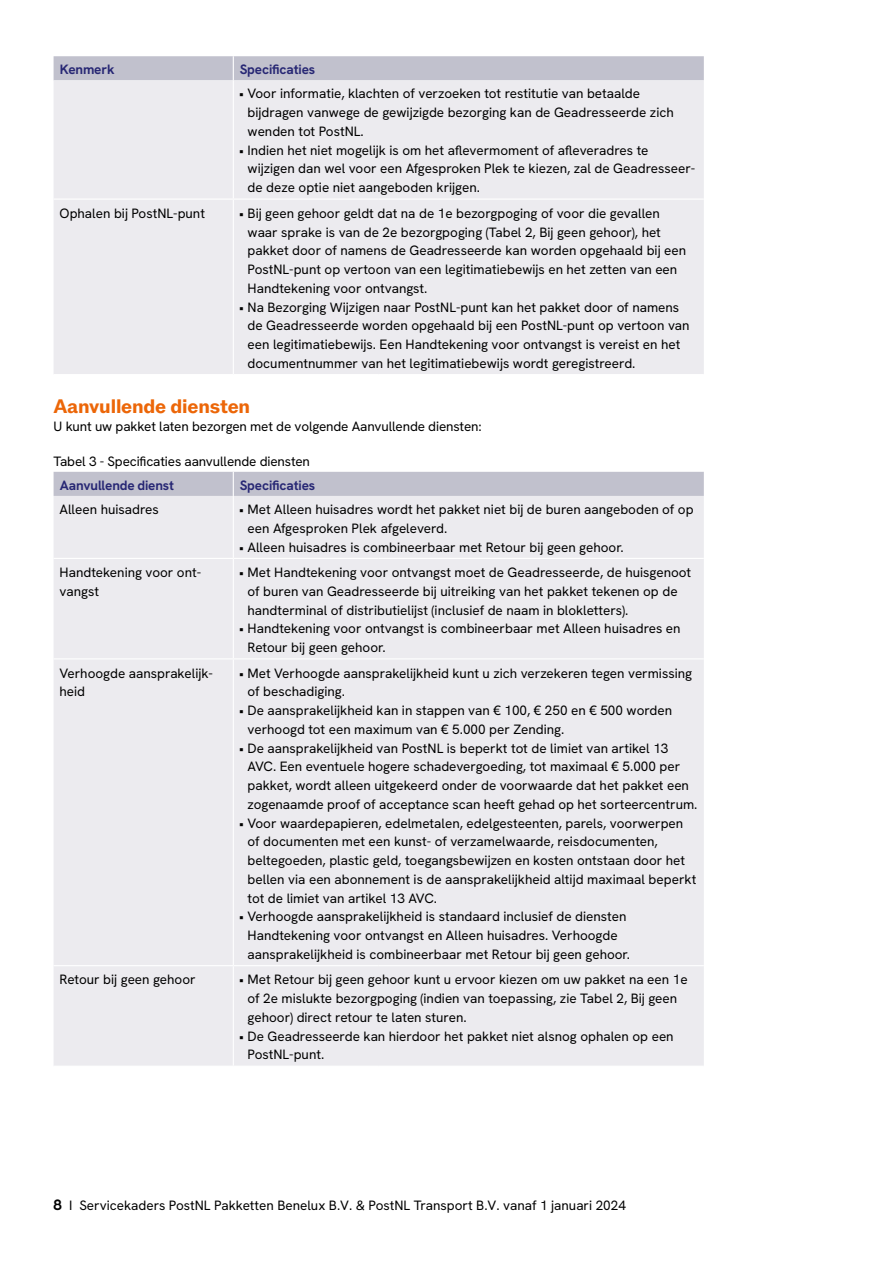
<style>
.page{position:relative;width:893px;height:1263px;background:#fff}
.page>*{position:absolute;margin:0;border:0;box-sizing:border-box;transform-origin:0 0}
.t1{font:700 19.5px "ABCROM";letter-spacing:-.01em;color:#ec6608}
.t2{font:13.5px/18.8px "Hanken Grotesk";color:#000}
.t3{font:700 13.5px "Hanken Grotesk";letter-spacing:-.01em;color:#272774}
.s1{font-weight:700;font-size:15px}
</style>
<div class="page">
<div style="left:54px;top:80px;width:650px;height:294px;background:#ecebef"></div>
<hr style="left:54px;top:199px;width:179px;height:1px;background:#fff">
<hr style="left:233px;top:199px;width:146px;height:1px;background:#fff">
<hr style="left:379px;top:199px;width:325px;height:1px;background:#fff">
<hr style="left:233px;top:80px;width:1px;height:119px;background:#fff">
<hr style="left:233px;top:200px;width:1px;height:174px;background:#fff">
<div style="left:54px;top:56px;width:650px;height:24px;background:#c1c1cd"></div>
<div style="left:54px;top:496px;width:650px;height:570px;background:#ecebef"></div>
<hr style="left:54px;top:558px;width:179px;height:1px;background:#fff">
<hr style="left:233px;top:558px;width:146px;height:1px;background:#fff">
<hr style="left:379px;top:558px;width:325px;height:1px;background:#fff">
<hr style="left:54px;top:658px;width:179px;height:1px;background:#fff">
<hr style="left:233px;top:658px;width:146px;height:1px;background:#fff">
<hr style="left:379px;top:658px;width:325px;height:1px;background:#fff">
<hr style="left:54px;top:965px;width:179px;height:1px;background:#fff">
<hr style="left:233px;top:965px;width:146px;height:1px;background:#fff">
<hr style="left:379px;top:965px;width:325px;height:1px;background:#fff">
<hr style="left:233px;top:496px;width:1px;height:62px;background:#fff">
<hr style="left:233px;top:559px;width:1px;height:99px;background:#fff">
<hr style="left:233px;top:659px;width:1px;height:306px;background:#fff">
<hr style="left:233px;top:966px;width:1px;height:100px;background:#fff">
<div style="left:54px;top:472px;width:650px;height:24px;background:#c1c1cd"></div>
<p class="t3" style="left:60px;top:61px;width:56px">Kenmerk</p>
<p class="t3" style="left:240px;top:61px;width:77px">Specificaties</p>
<p class="t2" style="left:248px;top:84px;width:428px;text-indent:-8px">• Voor informatie, klachten of verzoeken tot restitutie van betaalde bijdragen vanwege de gewijzigde bezorging kan de Geadresseerde zich wenden tot PostNL.</p>
<p class="t2" style="left:248px;top:140px;width:449px;text-indent:-8px">• Indien het niet mogelijk is om het aflevermoment of afleveradres te wijzigen dan wel voor een Afgesproken Plek te kiezen, zal de Geadresseer&shy;de deze optie niet aangeboden krijgen.</p>
<p class="t2" style="left:60px;top:203px;width:147px">Ophalen bij PostNL-punt</p>
<p class="t2" style="left:248px;top:203px;width:440px;text-indent:-8px">• Bij geen gehoor geldt dat na de 1e bezorgpoging of voor die gevallen waar sprake is van de 2e bezorgpoging (Tabel 2, Bij geen gehoor), het pakket door of namens de Geadresseerde kan worden opgehaald bij een PostNL-punt op vertoon van een legitimatiebewijs en het zetten van een Handtekening voor ontvangst.</p>
<p class="t2" style="left:248px;top:297px;width:443px;text-indent:-8px">• Na Bezorging Wijzigen naar PostNL-punt kan het pakket door of namens de Geadresseerde worden opgehaald bij een PostNL-punt op vertoon van een legitimatiebewijs. Een Handtekening voor ontvangst is vereist en het documentnummer van het legitimatiebewijs wordt geregistreerd.</p>
<h1 class="t1" style="left:54px;top:394px;width:198px">Aanvullende diensten</h1>
<p class="t2" style="left:54px;top:417px;width:430px">U kunt uw pakket laten bezorgen met de volgende Aanvullende diensten:</p>
<p class="t2" style="left:54px;top:451px;width:258px">Tabel 3 - Specificaties aanvullende diensten</p>
<p class="t3" style="left:60px;top:476px;width:116px">Aanvullende dienst</p>
<p class="t3" style="left:240px;top:476px;width:77px">Specificaties</p>
<p class="t2" style="left:60px;top:500px;width:101px">Alleen huisadres</p>
<p class="t2" style="left:248px;top:500px;width:447px;text-indent:-8px">• Met Alleen huisadres wordt het pakket niet bij de buren aangeboden of op een Afgesproken Plek afgeleverd.</p>
<p class="t2" style="left:239px;top:537px;width:386px">• Alleen huisadres is combineerbaar met Retour bij geen gehoor.</p>
<p class="t2" style="left:60px;top:563px;width:143px">Handtekening voor ont&shy;vangst</p>
<p class="t2" style="left:248px;top:563px;width:445px;text-indent:-8px">• Met Handtekening voor ontvangst moet de Geadresseerde, de huisgenoot of buren van Geadresseerde bij uitreiking van het pakket tekenen op de handterminal of distributielijst (inclusief de naam in blokletters).</p>
<p class="t2" style="left:248px;top:619px;width:434px;text-indent:-8px">• Handtekening voor ontvangst is combineerbaar met Alleen huisadres en<br>Retour bij geen gehoor.</p>
<p class="t2" style="left:60px;top:663px;width:155px">Verhoogde aansprakelijk&shy;heid</p>
<p class="t2" style="left:248px;top:663px;width:446px;text-indent:-8px">• Met Verhoogde aansprakelijkheid kunt u zich verzekeren tegen vermissing of beschadiging.</p>
<p class="t2" style="left:248px;top:701px;width:426px;text-indent:-8px">• De aansprakelijkheid kan in stappen van € 100, € 250 en € 500 worden verhoogd tot een maximum van € 5.000 per Zending.</p>
<p class="t2" style="left:248px;top:738px;width:451px;text-indent:-8px">• De aansprakelijkheid van PostNL is beperkt tot de limiet van artikel 13<br>AVC. Een eventuele hogere schadevergoeding, tot maximaal € 5.000 per pakket, wordt alleen uitgekeerd onder de voorwaarde dat het pakket een zogenaamde proof of acceptance scan heeft gehad op het sorteercentrum.</p>
<p class="t2" style="left:248px;top:813px;width:450px;text-indent:-8px">• Voor waardepapieren, edelmetalen, edelgesteenten, parels, voorwerpen of documenten met een kunst- of verzamelwaarde, reisdocumenten, beltegoeden, plastic geld, toegangsbewijzen en kosten ontstaan door het bellen via een abonnement is de aansprakelijkheid altijd maximaal beperkt tot de limiet van artikel 13 AVC.</p>
<p class="t2" style="left:248px;top:907px;width:384px;text-indent:-8px">• Verhoogde aansprakelijkheid is standaard inclusief de diensten<br>Handtekening voor ontvangst en Alleen huisadres. Verhoogde aansprakelijkheid is combineerbaar met Retour bij geen gehoor.</p>
<p class="t2" style="left:60px;top:970px;width:138px">Retour bij geen gehoor</p>
<p class="t2" style="left:248px;top:970px;width:442px;text-indent:-8px">• Met Retour bij geen gehoor kunt u ervoor kiezen om uw pakket na een 1e of 2e mislukte bezorgpoging (indien van toepassing, zie Tabel 2, Bij geen gehoor) direct retour te laten sturen.</p>
<p class="t2" style="left:248px;top:1026px;width:428px;text-indent:-8px">• De Geadresseerde kan hierdoor het pakket niet alsnog ophalen op een<br>PostNL-punt.</p>
<p class="t2" style="left:54px;top:1195px;width:574px"><span class="s1">8</span> I Servicekaders PostNL Pakketten Benelux B.V. &amp; PostNL Transport B.V. vanaf 1 januari 2024</p>
</div>
